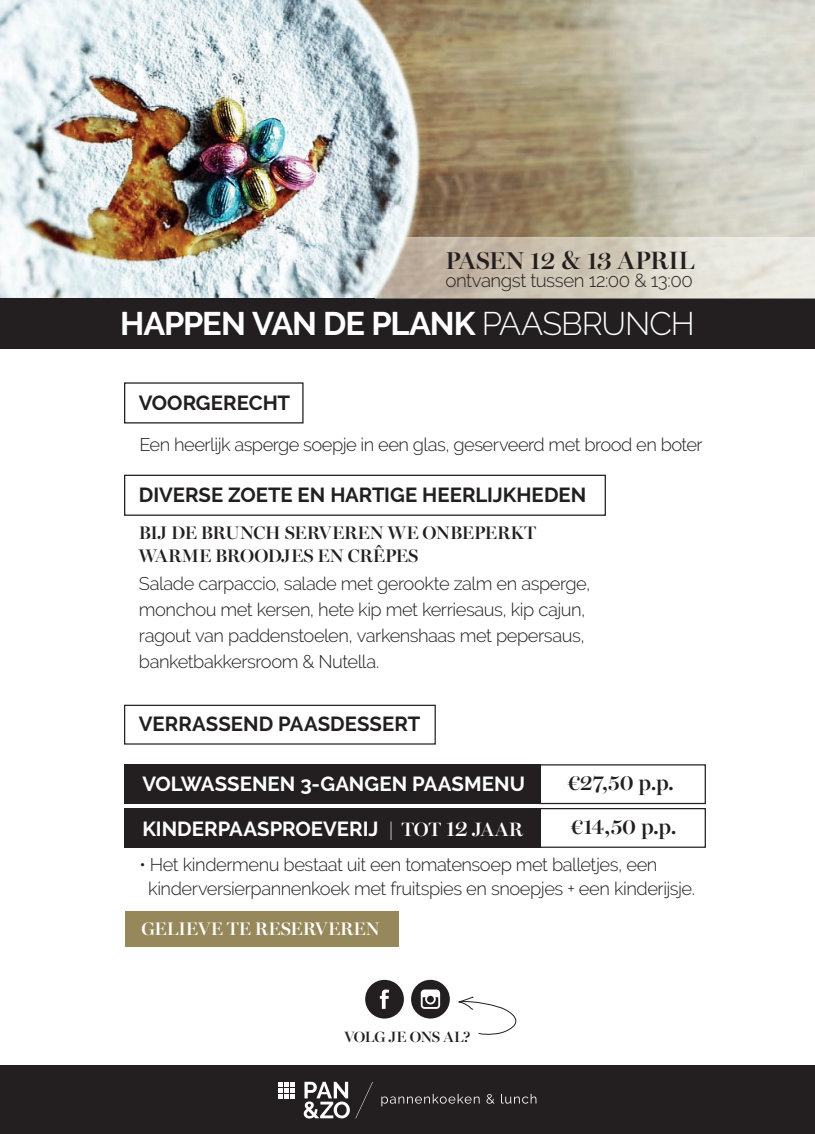
<style>
.page{position:relative;width:815px;height:1134px;background:#fff}
.page>*{position:absolute;margin:0;border:0;box-sizing:border-box;transform-origin:0 0}
.t1{font:700 32.62px "Raleway";letter-spacing:-.035em;color:#fff}
.t2{font:600 24.5px "Miller Banner";letter-spacing:-.005em;color:#231f20}
.t3{font:600 22.5px "Miller Banner";letter-spacing:-.02em;color:#231f20}
.t4{font:700 20.38px "Raleway";color:#231f20}
.t5{font:700 20.38px "Raleway";color:#fff}
.t6{font:300 18.75px "Raleway";letter-spacing:-.025em;color:#231f20}
.t7{font:300 18.38px/25.9px "Raleway";letter-spacing:-.025em;color:#231f20}
.t8{font:600 18.38px/23.2px "Miller Banner";color:#231f20}
.t9{font:600 18.38px "Miller Banner";color:#fff}
.t10{font:600 15px "Miller Banner";letter-spacing:-.015em;color:#231f20}
.s1{font-size:26.25px}
.s2{font-size:25.25px}
.s3{font-weight:300}
.s4{font-family:"Miller Banner";font-weight:600;font-size:19.38px}
.s5{font-family:"Miller Banner";font-weight:600;font-size:22.88px}
</style>
<div class="page">
<img style="left:0;top:0;width:815px;height:299px">
<div style="left:0;top:1066px;width:815px;height:68px;background:#231f20"></div>
<div style="left:0;top:299px;width:815px;height:50px;background:#231f20"></div>
<svg style="left:365px;top:980px;width:39px;height:38px"></svg>
<svg style="left:411px;top:980px;width:106px;height:55px"></svg>
<div style="left:124px;top:705px;width:312px;height:40px;border:1px solid #231f20"></div>
<div style="left:125px;top:911px;width:274px;height:36px;background:#97885c"></div>
<div style="left:124px;top:382px;width:180px;height:41px;border:1px solid #231f20"></div>
<div style="left:124px;top:475px;width:482px;height:41px;border:1px solid #231f20"></div>
<div style="left:539px;top:764px;width:167px;height:40px;border:1px solid #231f20"></div>
<div style="left:124px;top:764px;width:417px;height:40px;background:#231f20"></div>
<div style="left:539px;top:808px;width:167px;height:40px;border:1px solid #231f20"></div>
<div style="left:124px;top:808px;width:417px;height:40px;background:#231f20"></div>
<svg style="left:381px;top:1094px;width:99px;height:12px"></svg>
<svg style="left:486px;top:1094px;width:9px;height:10px"></svg>
<svg style="left:501px;top:1094px;width:35px;height:10px"></svg>
<svg style="left:279px;top:1082px;width:16px;height:16px"></svg>
<svg style="left:304px;top:1082px;width:69px;height:36px"></svg>
<img style="left:375px;top:237px;width:440px;height:61px">
<h2 class="t2" style="left:445px;top:246px;width:250px">PASEN <span class="s1">12 &amp; 13</span> <span class="s2">APRIL</span></h2>
<p class="t6" style="left:445px;top:270px;width:249px">ontvangst tussen 12:00 &amp; 13:00</p>
<h1 class="t1" style="left:120px;top:305px;width:576px">HAPPEN VAN DE PLANK <span class="s3">PAASBRUNCH</span></h1>
<p class="t4" style="left:139px;top:391px;width:153px">VOORGERECHT</p>
<p class="t7" style="left:140px;top:432px;width:565px">Een heerlijk asperge soepje in een glas, geserveerd met brood en boter</p>
<p class="t4" style="left:139px;top:483px;width:449px">DIVERSE ZOETE EN HARTIGE HEERLIJKHEDEN</p>
<p class="t8" style="left:139px;top:521px;width:399px">BIJ DE BRUNCH SERVEREN WE ONBEPERKT<br>WARME BROODJES EN CRÊPES</p>
<p class="t7" style="left:139px;top:571px;width:453px">Salade carpaccio, salade met gerookte zalm en asperge, monchou met kersen, hete kip met kerriesaus, kip cajun, ragout van paddenstoelen, varkenshaas met pepersaus, banketbakkersroom &amp; Nutella.</p>
<p class="t4" style="left:139px;top:712px;width:283px">VERRASSEND PAASDESSERT</p>
<p class="t5" style="left:142px;top:772px;width:384px">VOLWASSENEN 3-GANGEN PAASMENU</p>
<p class="t3" style="left:567px;top:769px;width:108px">€27,50 p.p.</p>
<p class="t5" style="left:142px;top:817px;width:382px">KINDERPAASPROEVERIJ <span class="s4">| TOT</span> <span class="s5">12</span> <span class="s4">JAAR</span></p>
<p class="t3" style="left:570px;top:813px;width:108px">€14,50 p.p.</p>
<p class="t7" style="left:148px;top:853px;width:548px;line-height:23.2px;text-indent:-9px">• Het kindermenu bestaat uit een tomatensoep met balletjes, een kinderversierpannenkoek met fruitspies en snoepjes + een kinderijsje.</p>
<p class="t9" style="left:142px;top:918px;width:240px">GELIEVE TE RESERVEREN</p>
<p class="t10" style="left:345px;top:1028px;width:127px">VOLG JE ONS AL?</p>
</div>
